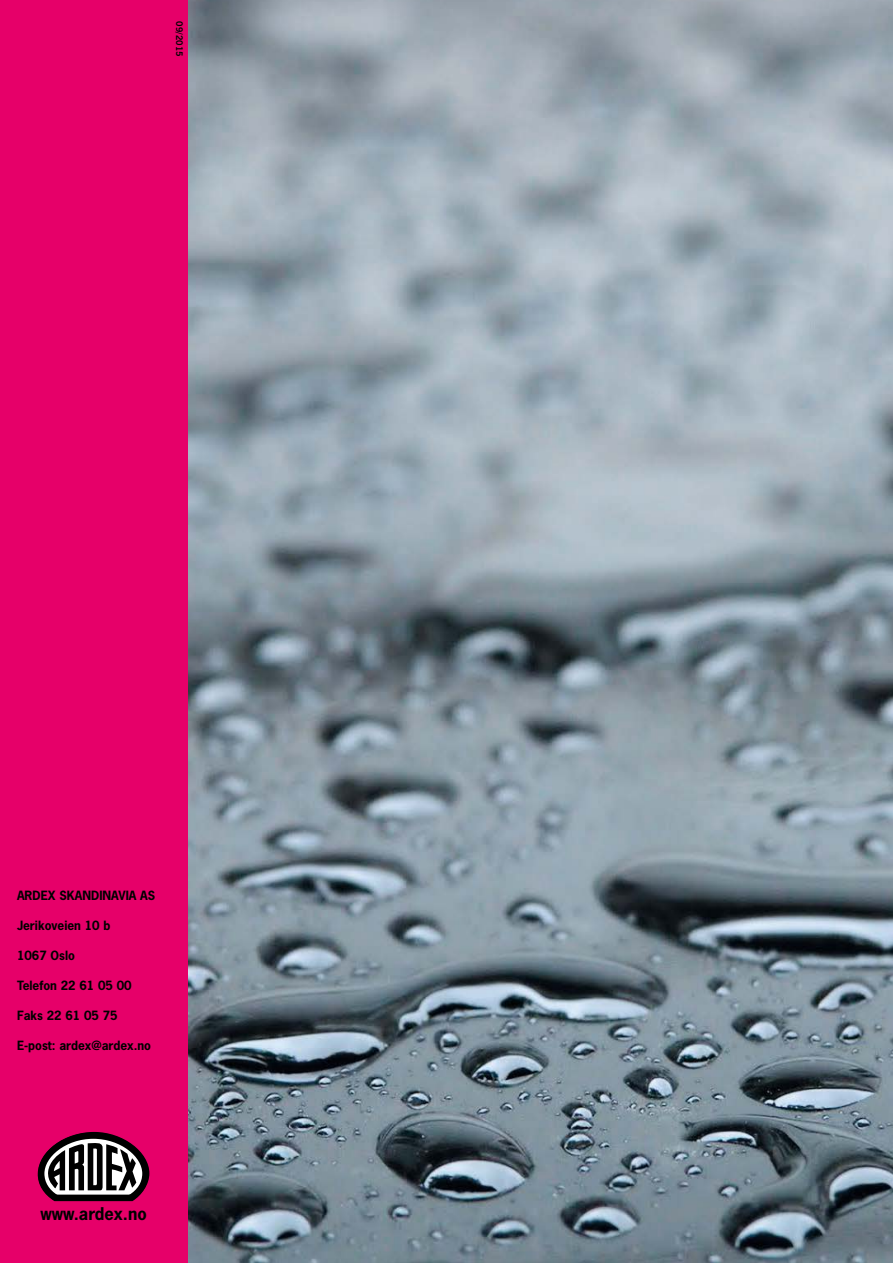
<style>
.page{position:relative;width:893px;height:1263px;background:#fff}
.page>*{position:absolute;margin:0;border:0;box-sizing:border-box;transform-origin:0 0}
.t1{font:700 16.5px "News Gothic Std";color:#000}
.t2{font:700 12px "News Gothic Std";color:#000}
.t3{font:700 9px "News Gothic BT";color:#000}
</style>
<div class="page">
<img style="left:187px;top:0;width:706px;height:1263px">
<div style="left:0;top:0;width:187px;height:1263px;background:#e60069"></div>
<svg style="left:38px;top:1131px;width:112px;height:70px"></svg>
<p class="t3" style="left:185px;top:21px;width:37px;rotate:90deg">09/2015</p>
<p class="t2" style="left:17px;top:888px;width:140px">ARDEX SKANDINAVIA AS</p>
<p class="t2" style="left:17px;top:918px;width:95px">Jerikoveien 10 b</p>
<p class="t2" style="left:17px;top:948px;width:59px">1067 Oslo</p>
<p class="t2" style="left:17px;top:978px;width:116px">Telefon 22 61 05 00</p>
<p class="t2" style="left:17px;top:1008px;width:102px">Faks 22 61 05 75</p>
<p class="t2" style="left:17px;top:1038px;width:136px">E-post: ardex@ardex.no</p>
<h1 class="t1" style="left:40px;top:1203px;width:108px">www.ardex.no</h1>
</div>
